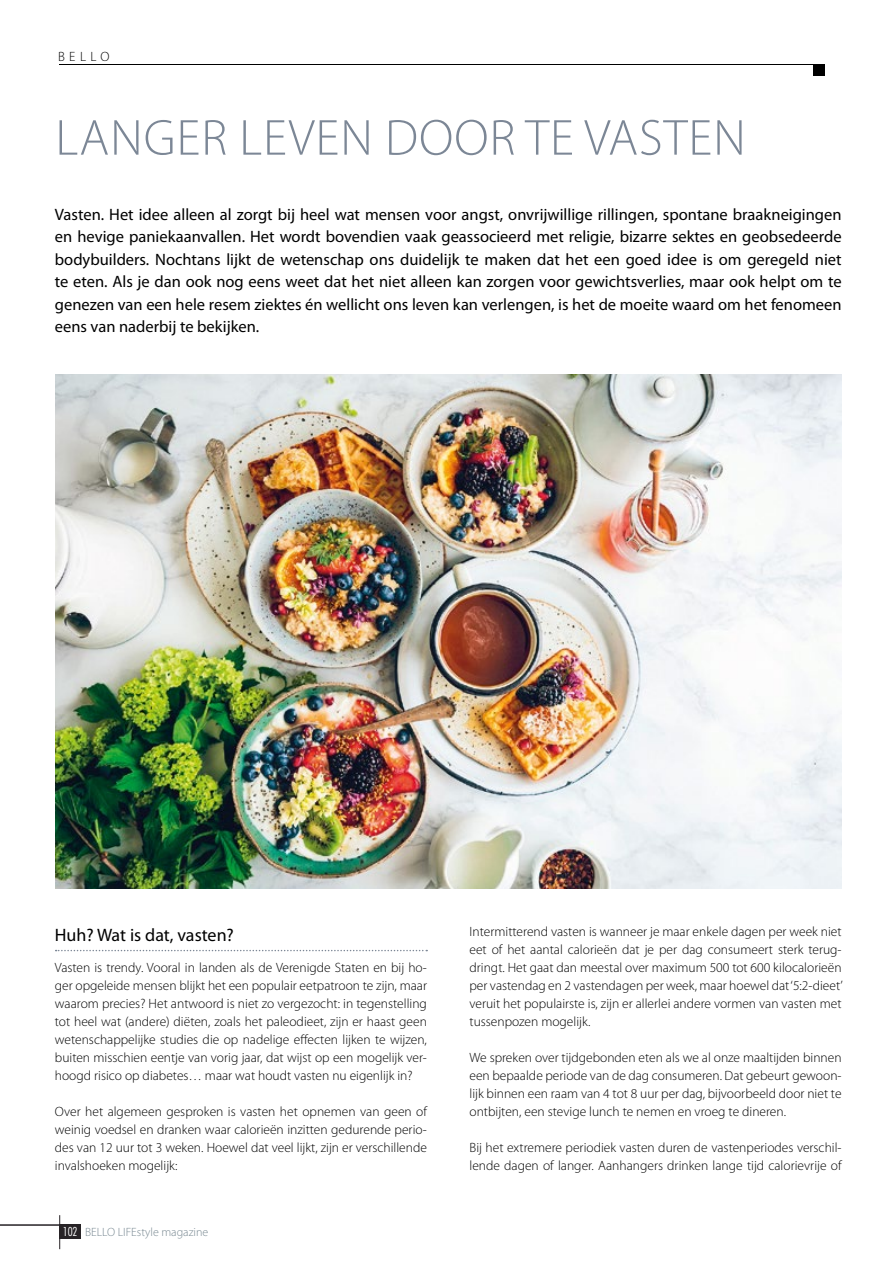
<style>
.page{position:relative;width:893px;height:1263px;background:#fff}
.page>*{position:absolute;margin:0;border:0;box-sizing:border-box;transform-origin:0 0}
.t1{font:300 51px "Myriad Pro";letter-spacing:.02em;color:#7c8796}
.t2{font:18px "Myriad Pro";color:#000}
.t3{font:16.5px/22.5px "Myriad Pro";color:#000;text-align:justify}
.t4{font:300 13.5px/18px "Myriad Pro";color:#000;text-align:justify}
.t5{font:300 12px "Myriad Pro";color:#798992}
.s1{font-family:"Futura Std";font-stretch:condensed;color:#fff}
</style>
<div class="page">
<svg style="left:56px;top:950px;width:371px;height:1px"></svg>
<img style="left:56px;top:374px;width:785px;height:515px">
<hr style="left:0;top:1224px;width:60px;height:2px;background:#272326">
<hr style="left:59px;top:1215px;width:1px;height:34px;background:#272326">
<div style="left:60px;top:1224px;width:21px;height:14px;background:#272326"></div>
<div style="left:813px;top:64px;width:12px;height:11px;background:#000"></div>
<hr style="left:59px;top:64px;width:766px;height:1px;background:#000">
<p class="t4" style="left:58px;top:47px;width:53px">BELLO</p>
<h1 class="t1" style="left:55px;top:107px;width:692px">LANGER LEVEN DOOR TE VASTEN</h1>
<p class="t3" style="left:55px;top:203px;width:788px">Vasten. Het idee alleen al zorgt bij heel wat mensen voor angst, onvrijwillige rillingen, spontane braakneigingen en hevige paniekaanvallen. Het wordt bovendien vaak geassocieerd met religie, bizarre sektes en geobsedeerde bodybuilders. Nochtans lijkt de wetenschap ons duidelijk te maken dat het een goed idee is om geregeld niet te eten. Als je dan ook nog eens weet dat het niet alleen kan zorgen voor gewichtsverlies, maar ook helpt om te genezen van een hele resem ziektes én wellicht ons leven kan verlengen, is het de moeite waard om het fenomeen eens van naderbij te bekijken.</p>
<h2 class="t2" style="left:55px;top:924px;width:181px">Huh? Wat is dat, vasten?</h2>
<p class="t4" style="left:55px;top:958px;width:374px">Vasten is trendy. Vooral in landen als de Verenigde Staten en bij ho&shy;ger opgeleide mensen blijkt het een populair eetpatroon te zijn, maar waarom precies? Het antwoord is niet zo vergezocht: in tegenstelling tot heel wat (andere) diëten, zoals het paleodieet, zijn er haast geen wetenschappelijke studies die op nadelige effecten lijken te wijzen, buiten misschien eentje van vorig jaar, dat wijst op een mogelijk ver&shy;hoogd risico op diabetes… maar wat houdt vasten nu eigenlijk in?</p>
<p class="t4" style="left:55px;top:1102px;width:374px">Over het algemeen gesproken is vasten het opnemen van geen of weinig voedsel en dranken waar calorieën inzitten gedurende perio&shy;des van 12 uur tot 3 weken. Hoewel dat veel lijkt, zijn er verschillende invalshoeken mogelijk:</p>
<p class="t5" style="left:63px;top:1225px;width:147px"><span class="s1">102</span> BELLO LIFEstyle magazine</p>
<p class="t4" style="left:469px;top:922px;width:375px">Intermitterend vasten is wanneer je maar enkele dagen per week niet eet of het aantal calorieën dat je per dag consumeert sterk terug&shy;dringt. Het gaat dan meestal over maximum 500 tot 600 kilocalorieën per vastendag en 2 vastendagen per week, maar hoewel dat ‘5:2-dieet’ veruit het populairste is, zijn er allerlei andere vormen van vasten met tussenpozen mogelijk.</p>
<p class="t4" style="left:469px;top:1048px;width:374px">We spreken over tijdgebonden eten als we al onze maaltijden binnen een bepaalde periode van de dag consumeren. Dat gebeurt gewoon&shy;lijk binnen een raam van 4 tot 8 uur per dag, bijvoorbeeld door niet te ontbijten, een stevige lunch te nemen en vroeg te dineren.</p>
<p class="t4" style="left:469px;top:1138px;width:374px">Bij het extremere periodiek vasten duren de vastenperiodes verschil&shy;lende dagen of langer. Aanhangers drinken lange tijd calorievrije of</p>
</div>
